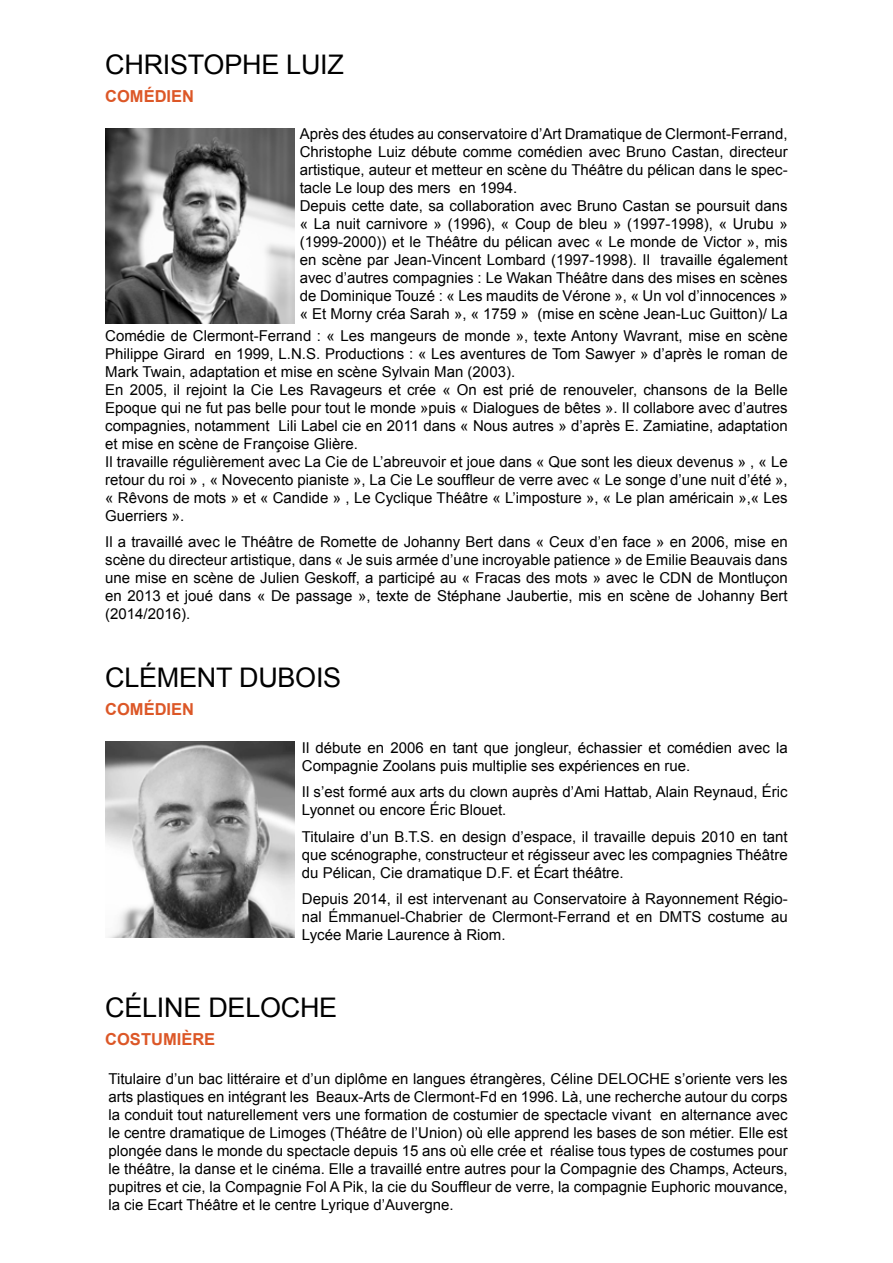
<style>
.page{position:relative;width:893px;height:1263px;background:#fff}
.page>*{position:absolute;margin:0;border:0;box-sizing:border-box;transform-origin:0 0}
.t1{font:27px "Arial";letter-spacing:-.01em;color:#000}
.t2{font:700 16.5px "Arial";color:#dc5727}
.t3{font:15px/18px "Arial";color:#000}
</style>
<div class="page">
<img style="left:105px;top:128px;width:190px;height:196px">
<img style="left:105px;top:742px;width:190px;height:195px">
<h1 class="t1" style="left:105px;top:46px;width:74px">Christop</h1>
<h1 class="t1" style="left:242px;top:46px;width:90px">he Luiz</h1>
<p class="t2" style="left:105px;top:85px;width:90px">Comédien</p>
<p class="t3" style="left:300px;top:125px;width:490px">Après des études au conservatoire d’Art Dramatique de Clermont-Ferrand, Christophe Luiz débute comme comédien avec Bruno Castan, directeur artistique, auteur et metteur en scène du Théâtre du pélican dans le spec&shy;tacle Le loup des mers en 1994.<br>Depuis cette date, sa collaboration avec Bruno Castan se poursuit dans « La nuit carnivore » (1996), « Coup de bleu » (1997-1998), « U rubu » (1999-2000)) et le Théâtre du pélican avec « Le monde de Victor », mis en scène par Jean-Vincent Lombard (1997-1998). Il travaille également avec d’autres compagnies : Le Wakan Théâtre dans des mises en scènes de Dominique Touzé : « Les maudits de Vérone », « U n vol d’innocences » « Et Morny créa Sarah », « 1759 » (mise en scène Jean-Luc Guitton)/ La</p>
<p class="t3" style="left:105px;top:327px;width:684px">Comédie de Clermont-Ferrand : « Les mangeurs de monde », texte Antony Wavrant, mise en scène Philippe Girard en 1999, L.N.S. Productions : « Les aventures de Tom Sawyer » d’après le roman de Mark Twain, adaptation et mise en scène Sylvain Man (2003).<br>En 2005, il rejoint la Cie Les Ravageurs et crée « On est prié de renouveler, chansons de la Belle Epoque qui ne fut pas belle pour tout le monde »puis « Dialogues de bêtes ». Il collabore avec d’autres compagnies, notamment Lili Label cie en 2011 dans « Nous autres » d’après E. Zamiatine, adaptation et mise en scène de Françoise Glière.<br>Il travaille régulièrement avec La Cie de L’abreuvoir et joue dans « Que sont les dieux devenus » , « Le retour du roi » , « Novecento pianiste », La Cie Le souffleur de verre avec « Le songe d’une nuit d’été », « Rêvons de mots » et « Candide » , Le Cyclique Théâtre « L’imposture », « Le plan américain »,« Les Guerriers ».</p>
<p class="t3" style="left:105px;top:533px;width:684px;text-align:justify">Il a travaillé avec le Théâtre de Romette de Johanny Bert dans « Ceux d’en face » en 2006, mise en scène du directeur artistique, dans « Je suis armée d’une incroyable patience » de Emilie Beauvais dans une mise en scène de Julien Geskoff, a participé au « Fracas des mots » avec le CDN de Montluçon en 2013 et joué dans « De passage », texte de Stéphane Jaubertie, mis en scène de Johanny Bert (2014/2016).</p>
<h1 class="t1" style="left:105px;top:660px;width:238px">CLÉMENT DUBOIS</h1>
<p class="t2" style="left:105px;top:698px;width:90px">Comédien</p>
<p class="t3" style="left:302px;top:738px;width:487px">Il débute en 2006 en tant que jongleur, échassier et comédien avec la<br>Compagnie Zoolans puis multiplie ses expériences en rue.</p>
<p class="t3" style="left:302px;top:783px;width:487px">Il s’est formé aux arts du clown auprès d’Ami Hattab, Alain Reynaud, Éric<br>Lyonnet ou encore Éric Blouet.</p>
<p class="t3" style="left:302px;top:827px;width:487px;text-align:justify">Titulaire d’un B.T.S. en design d’espace, il travaille depuis 2010 en tant que scénographe, constructeur et régisseur avec les compagnies Théâtre du Pélican, Cie dramatique D.F. et Écart théâtre.</p>
<p class="t3" style="left:302px;top:890px;width:487px;text-align:justify">Depuis 2014, il est intervenant au Conservatoire à Rayonnement Régio&shy;nal Émmanuel-Chabrier de Clermont-Ferrand et en DMTS costume au Lycée Marie Laurence à Riom.</p>
<h1 class="t1" style="left:105px;top:990px;width:213px">CÉLINE DELOCHE</h1>
<p class="t2" style="left:105px;top:1028px;width:82px">COSTUMIÈRE</p>
<p class="t3" style="left:108px;top:1070px;width:681px;text-align:justify">Titulaire d’un bac littéraire et d’un diplôme en langues étrangères, Céline DELOCHE s’oriente vers les arts plastiques en intégrant les Beaux-Arts de Clermont-Fd en 1996. Là, une recherche autour du corps la conduit tout naturellement vers une formation de costumier de spectacle vivant en alternance avec le centre dramatique de Limoges (Théâtre de l’U nion) où elle apprend les bases de son métier. Elle est plongée dans le monde du spectacle depuis 15 ans où elle crée et réalise tous types de costumes pour le théâtre, la danse et le cinéma. Elle a travaillé entre autres pour la Compagnie des Champs, Acteurs, pupitres et cie, la Compagnie Fol A Pik, la cie du Souffleur de verre, la compagnie Euphoric mouvance, la cie Ecart Théâtre et le centre Lyrique d’Auvergne.</p>
</div>
